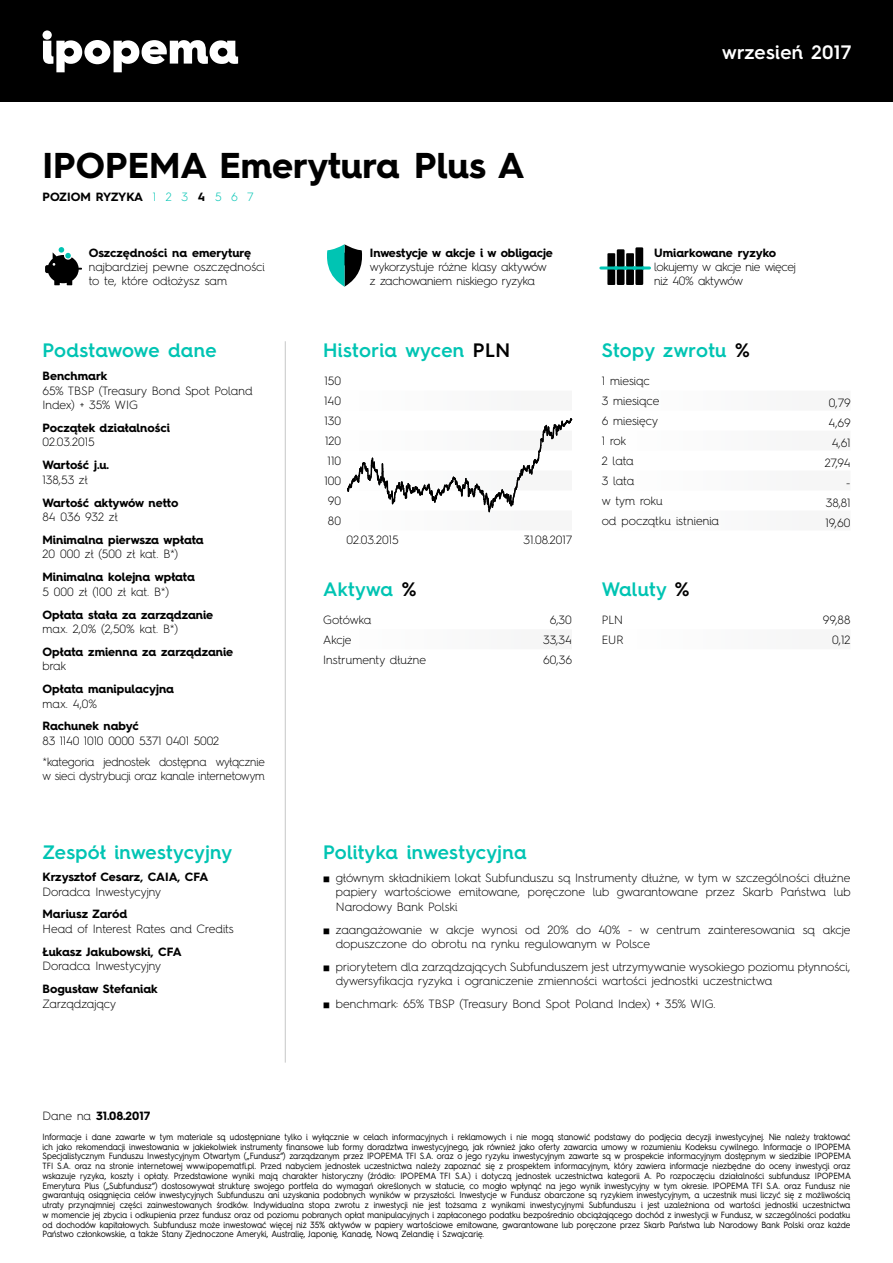
<style>
.page{position:relative;width:893px;height:1263px;background:#fff}
.page>*{position:absolute;margin:0;border:0;box-sizing:border-box;transform-origin:0 0}
.t1{font:700 36px "Hurme Geometric Sans 4";color:#000}
.t2{font:600 19.5px "Hurme Geometric Sans 4";letter-spacing:.015em;color:#00c4b3}
.t3{font:600 19.5px "Hurme Geometric Sans 4";letter-spacing:.02em;color:#fff}
.t4{font:300 12px/20px "Hurme Geometric Sans 4";letter-spacing:-.005em;color:#000}
.t5{font:700 12px "Hurme Geometric Sans 4";letter-spacing:-.005em;color:#000}
.t6{font:300 12px/20px "Hurme Geometric Sans 4";letter-spacing:-.025em;color:#000}
.t7{font:300 12px/14.4px "Hurme Geometric Sans 4";letter-spacing:-.005em;color:#000;scale:.96 1}
.t8{font:300 12px/14.4px "Hurme Geometric Sans 4";letter-spacing:-.03em;color:#000}
.t9{font:9px/9.8px "Hurme Geometric Sans 4";color:#000;text-align:justify;scale:.92 1}
.s1{font-weight:300;color:#00c4b3}
.s2{font-weight:300}
.s3{color:#000}
</style>
<div class="page">
<div style="left:0;top:0;width:893px;height:102px;background:#000"></div>
<svg style="left:43px;top:30px;width:195px;height:42px"></svg>
<hr style="left:285px;top:341px;width:1px;height:721px;background:#c6c7c8">
<svg style="left:347px;top:418px;width:225px;height:95px"></svg>
<svg style="left:327px;top:244px;width:36px;height:43px"></svg>
<hr style="left:601px;top:266px;width:14px;height:3px;background:#00c4b3">
<svg style="left:607px;top:247px;width:42px;height:38px"></svg>
<svg style="left:45px;top:247px;width:37px;height:38px"></svg>
<h1 class="t1" style="left:43px;top:140px;width:483px">IPOPEMA Emerytura Plus A</h1>
<h3 class="t5" style="left:43px;top:188px;width:212px">POZIOM RYZYKA <span class="s1">1 2 3</span> 4 <span class="s1">5 6 7</span></h3>
<h3 class="t5" style="left:89px;top:244px;width:164px">Oszczędności na emeryturę</h3>
<h3 class="t4" style="left:89px;top:259px;width:178px;line-height:14.4px">najbardziej pewne oszczędności to te, które odłożysz sam</h3>
<h3 class="t5" style="left:370px;top:244px;width:184px">Inwestycje w akcje i w obligacje</h3>
<h3 class="t6" style="left:370px;top:259px;width:178px;line-height:14.4px">wykorzystuje różne klasy aktywów z zachowaniem niskiego ryzyka</h3>
<h2 class="t3" style="left:722px;top:39px;width:131px">wrzesień 2017</h2>
<h3 class="t5" style="left:654px;top:244px;width:124px">Umiarkowane ryzyko</h3>
<h3 class="t8" style="left:654px;top:259px;width:143px">lokujemy w akcje nie więcej niż 40% aktywów</h3>
<h2 class="t2" style="left:43px;top:336px;width:176px">Podstawowe dane</h2>
<h3 class="t5" style="left:43px;top:368px;width:67px">Benchmark</h3>
<h3 class="t4" style="left:43px;top:383px;width:212px;line-height:14.4px">65% TBSP (Treasury Bond Spot Poland<br>Index) + 35% WIG</h3>
<h3 class="t5" style="left:43px;top:419px;width:129px">Początek działalności</h3>
<h3 class="t4" style="left:43px;top:432px;width:54px">02.03.2015</h3>
<h3 class="t5" style="left:43px;top:457px;width:68px">Wartość j.u.</h3>
<h3 class="t4" style="left:43px;top:469px;width:47px">138,53 zł</h3>
<h3 class="t5" style="left:43px;top:494px;width:138px">Wartość aktywów netto</h3>
<h3 class="t4" style="left:43px;top:507px;width:77px">84 036 932 zł</h3>
<h3 class="t5" style="left:43px;top:531px;width:163px">Minimalna pierwsza wpłata</h3>
<h3 class="t4" style="left:43px;top:544px;width:137px">20 000 zł (500 zł kat. B*)</h3>
<h3 class="t5" style="left:43px;top:569px;width:154px">Minimalna kolejna wpłata</h3>
<h3 class="t4" style="left:43px;top:581px;width:128px">5 000 zł (100 zł kat. B*)</h3>
<h3 class="t5" style="left:43px;top:606px;width:172px">Opłata stała za zarządzanie</h3>
<h3 class="t4" style="left:43px;top:618px;width:137px">max. 2,0% (2,50% kat. B*)</h3>
<h3 class="t5" style="left:43px;top:643px;width:192px">Opłata zmienna za zarządzanie</h3>
<h3 class="t4" style="left:43px;top:656px;width:25px">brak</h3>
<h3 class="t5" style="left:43px;top:680px;width:133px">Opłata manipulacyjna</h3>
<h3 class="t4" style="left:43px;top:693px;width:56px">max. 4,0%</h3>
<h3 class="t5" style="left:43px;top:718px;width:98px">Rachunek nabyć</h3>
<h3 class="t4" style="left:43px;top:730px;width:178px">83 1140 1010 0000 5371 0401 5002</h3>
<h3 class="t7" style="left:43px;top:754px;width:233px">*kategoria jednostek dostępna wyłącznie w sieci dystrybucji oraz kanale internetowym</h3>
<h2 class="t2" style="left:43px;top:838px;width:191px">Zespół inwestycyjny</h2>
<h3 class="t5" style="left:43px;top:868px;width:167px">Krzysztof Cesarz, CAIA, CFA</h3>
<h3 class="t4" style="left:43px;top:881px;width:120px">Doradca Inwestycyjny</h3>
<h3 class="t5" style="left:43px;top:906px;width:86px">Mariusz Zaród</h3>
<h3 class="t4" style="left:43px;top:918px;width:193px">Head of Interest Rates and Credits</h3>
<h3 class="t5" style="left:43px;top:943px;width:141px">Łukasz Jakubowski, CFA</h3>
<h3 class="t4" style="left:43px;top:956px;width:120px">Doradca Inwestycyjny</h3>
<h3 class="t5" style="left:43px;top:980px;width:117px">Bogusław Stefaniak</h3>
<h3 class="t4" style="left:43px;top:993px;width:75px">Zarządzający</h3>
<h3 class="t5" style="left:43px;top:1108px;width:109px"><span class="s2">Dane na</span> 31.08.2017</h3>
<h2 class="t2" style="left:323px;top:336px;width:188px">Historia wycen <span class="s3">PLN</span></h2>
<h2 class="t2" style="left:602px;top:336px;width:150px">Stopy zwrotu <span class="s3">%</span></h2>
<h3 class="t4" style="left:324px;top:371px;width:18px;text-align:center">150<br>140<br>130<br>120<br>110<br>100<br>90<br>80</h3>
<h3 class="t4" style="left:347px;top:529px;width:54px">02.03.2015</h3>
<h3 class="t4" style="left:523px;top:530px;width:51px">31.08.2017</h3>
<h3 class="t4" style="left:602px;top:371px;width:119px">1 miesiąc<br>3 miesiące<br>6 miesięcy<br>1 rok<br>2 lata<br>3 lata<br>w tym roku<br>od początku istnienia</h3>
<h3 class="t6" style="left:825px;top:392px;width:27px;text-align:right">0,79<br>4,69<br>4,61<br>27,94 -<br>38,81<br>19,60</h3>
<h2 class="t2" style="left:323px;top:575px;width:95px">Aktywa <span class="s3">%</span></h2>
<h2 class="t2" style="left:602px;top:575px;width:89px">Waluty <span class="s3">%</span></h2>
<h3 class="t4" style="left:323px;top:610px;width:50px">Gotówka</h3>
<h3 class="t4" style="left:550px;top:610px;width:24px">6,30</h3>
<h3 class="t4" style="left:323px;top:630px;width:30px">Akcje</h3>
<h3 class="t4" style="left:543px;top:630px;width:30px">33,34</h3>
<h3 class="t4" style="left:323px;top:650px;width:105px">Instrumenty dłużne</h3>
<h3 class="t4" style="left:543px;top:650px;width:31px">60,36</h3>
<h3 class="t4" style="left:602px;top:610px;width:23px">PLN</h3>
<h3 class="t4" style="left:823px;top:610px;width:29px">99,88</h3>
<h3 class="t4" style="left:602px;top:630px;width:23px">EUR</h3>
<h3 class="t4" style="left:832px;top:630px;width:20px">0,12</h3>
<h2 class="t2" style="left:323px;top:838px;width:205px">Polityka inwestycyjna</h2>
<h3 class="t4" style="left:336px;top:870px;width:516px;line-height:14.4px;text-align:justify">głównym składnikiem lokat Subfunduszu są Instrumenty dłużne, w tym w szczególności dłużne papiery wartościowe emitowane, poręczone lub gwarantowane przez Skarb Państwa lub Narodowy Bank Polski</h3>
<h3 class="t4" style="left:336px;top:922px;width:516px;line-height:14.4px">zaangażowanie w akcje wynosi od 20% do 40% - w centrum zainteresowania są akcje dopuszczone do obrotu na rynku regulowanym w Polsce</h3>
<h3 class="t4" style="left:336px;top:959px;width:516px;line-height:14.4px">priorytetem dla zarządzających Subfunduszem jest utrzymywanie wysokiego poziomu płynności, dywersyfikacja ryzyka i ograniczenie zmienności wartości jednostki uczestnictwa</h3>
<h3 class="t4" style="left:336px;top:994px;width:381px">benchmark: 65% TBSP (Treasury Bond Spot Poland Index) + 35% WIG.</h3>
<p class="t9" style="left:43px;top:1131px;width:880px">Informacje i dane zawarte w tym materiale są udostępniane tylko i wyłącznie w celach informacyjnych i reklamowych i nie mogą stanowić podstawy do podjęcia decyzji inwestycyjnej. Nie należy traktować ich jako rekomendacji inwestowania w jakiekolwiek instrumenty finansowe lub formy doradztwa inwestycyjnego, jak również jako oferty zawarcia umowy w rozumieniu Kodeksu cywilnego. Informacje o IPOPEMA Specjalistycznym Funduszu Inwestycyjnym Otwartym („Fundusz”) zarządzanym przez IPOPEMA TFI S.A. oraz o jego ryzyku inwestycyjnym zawarte są w prospekcie informacyjnym dostępnym w siedzibie IPOPEMA TFI S.A. oraz na stronie internetowej www.ipopematfi.pl. Przed nabyciem jednostek uczestnictwa należy zapoznać się z prospektem informacyjnym, który zawiera informacje niezbędne do oceny inwestycji oraz wskazuje ryzyka, koszty i opłaty. Przedstawione wyniki mają charakter historyczny (źródło: IPOPEMA TFI S.A.) i dotyczą jednostek uczestnictwa kategorii A. Po rozpoczęciu działalności subfundusz IPOPEMA Emerytura Plus („Subfundusz”) dostosowywał strukturę swojego portfela do wymagań określonych w statucie, co mogło wpłynąć na jego wynik inwestycyjny w tym okresie. IPOPEMA TFI S.A. oraz Fundusz nie gwarantują osiągnięcia celów inwestycyjnych Subfunduszu ani uzyskania podobnych wyników w przyszłości. Inwestycje w Fundusz obarczone są ryzykiem inwestycyjnym, a uczestnik musi liczyć się z możliwością utraty przynajmniej części zainwestowanych środków. Indywidualna stopa zwrotu z inwestycji nie jest tożsama z wynikami inwestycyjnymi Subfunduszu i jest uzależniona od wartości jednostki uczestnictwa w momencie jej zbycia i odkupienia przez fundusz oraz od poziomu pobranych opłat manipulacyjnych i zapłaconego podatku bezpośrednio obciążającego dochód z inwestycji w Fundusz, w szczególności podatku od dochodów kapitałowych. Subfundusz może inwestować więcej niż 35% aktywów w papiery wartościowe emitowane, gwarantowane lub poręczone przez Skarb Państwa lub Narodowy Bank Polski oraz każde Państwo członkowskie, a także Stany Zjednoczone Ameryki, Australię, Japonię, Kanadę, Nową Zelandię i Szwajcarię.</p>
</div>
